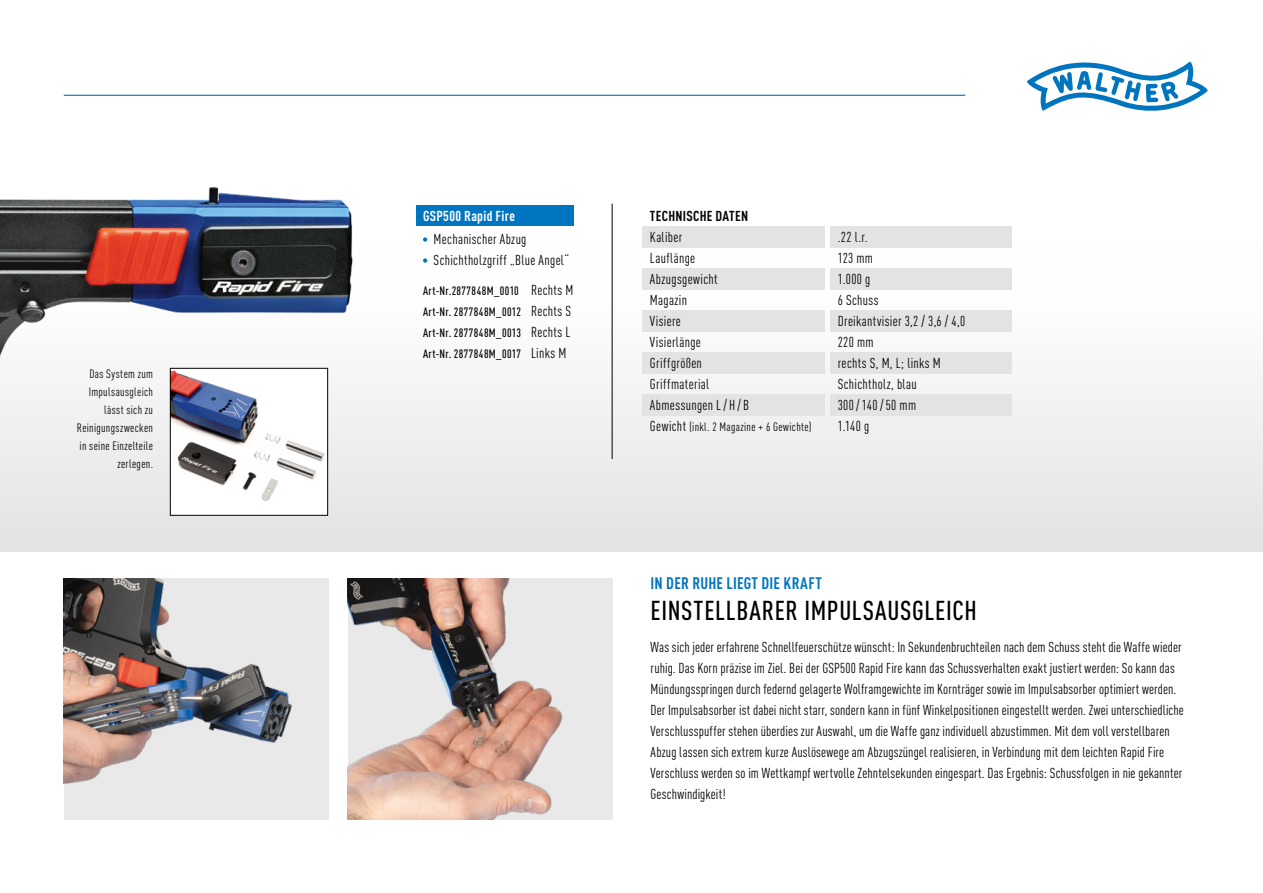
<style>
.page{position:relative;width:1263px;height:893px;background:#fff}
.page>*{position:absolute;margin:0;border:0;box-sizing:border-box;transform-origin:0 0}
.t1{font:500 27px "DIN Cond";letter-spacing:.025em;color:#000}
.t2{font:700 16.5px "DIN Cond";letter-spacing:.015em;color:#0075bf}
.t3{font:14.25px/21px "DIN Cond";letter-spacing:.015em;color:#000}
.t4{font:700 14.25px "DIN Cond";letter-spacing:.025em;color:#fff}
.t5{font:700 14.25px "DIN Cond";letter-spacing:.02em;color:#000}
.t6{font:12px/18px "DIN Cond";letter-spacing:.03em;color:#000;text-align:right}
.t7{font:500 12px/21px "DIN Cond";letter-spacing:.035em;color:#000}
.s1{font-weight:400;font-size:14.25px}
.s2{font-size:14.25px}
</style>
<div class="page">
<svg style="left:1027px;top:61px;width:181px;height:50px"></svg>
<div style="left:0;top:242px;width:1263px;height:310px;background:linear-gradient(to bottom,#fff,#e4e4e4)"></div>
<hr style="left:64px;top:95px;width:901px;height:1px;background:#0075bf">
<img style="left:64px;top:621px;width:264px;height:199px">
<div style="left:417px;top:205px;width:157px;height:21px;background:#0075bf"></div>
<svg style="left:423px;top:237px;width:4px;height:5px"></svg>
<svg style="left:423px;top:258px;width:4px;height:5px"></svg>
<hr style="left:612px;top:204px;width:1px;height:255px;background:#000">
<div style="left:642px;top:227px;width:183px;height:21px;background:#e3e3e3"></div>
<div style="left:642px;top:269px;width:183px;height:21px;background:#e3e3e3"></div>
<div style="left:642px;top:311px;width:183px;height:21px;background:#e3e3e3"></div>
<div style="left:642px;top:353px;width:183px;height:21px;background:#e3e3e3"></div>
<div style="left:642px;top:395px;width:183px;height:21px;background:#e3e3e3"></div>
<div style="left:830px;top:227px;width:181px;height:21px;background:#e3e3e3"></div>
<div style="left:830px;top:269px;width:181px;height:21px;background:#e3e3e3"></div>
<div style="left:830px;top:311px;width:181px;height:21px;background:#e3e3e3"></div>
<div style="left:830px;top:353px;width:181px;height:21px;background:#e3e3e3"></div>
<div style="left:830px;top:395px;width:181px;height:21px;background:#e3e3e3"></div>
<img style="left:348px;top:578px;width:264px;height:242px">
<img style="left:0;top:187px;width:371px;height:434px">
<img style="left:172px;top:370px;width:154px;height:143px">
<div style="left:170px;top:368px;width:158px;height:147px;border:1px solid #000"></div>
<p class="t6" style="left:77px;top:365px;width:78px">Das System zum<br>Impulsausgleich lässt sich zu<br>Reinigungszwecken in seine Einzelteile zerlegen.</p>
<p class="t4" style="left:423px;top:208px;width:94px">GSP500 Rapid Fire</p>
<p class="t3" style="left:434px;top:229px;width:137px">Mechanischer Abzug<br>Schichtholzgriff „Blue Angel“</p>
<p class="t7" style="left:423px;top:280px;width:152px">Art-Nr.2877848M_0010 <span class="s1">Rechts M<br></span>Art-Nr. 2877848M_0012 <span class="s1">Rechts S<br></span>Art-Nr. 2877848M_0013 <span class="s1">Rechts L<br></span>Art-Nr. 2877848M_0017 <span class="s1">Links M</span></p>
<p class="t5" style="left:650px;top:208px;width:100px">TECHNISCHE DATEN</p>
<p class="t3" style="left:650px;top:227px;width:101px">Kaliber<br>Lauflänge<br>Abzugsgewicht<br>Magazin<br>Visiere<br>Visierlänge<br>Griffgrößen<br>Griffmaterial<br>Abmessungen L/ H / B</p>
<p class="t6" style="left:650px;top:418px;width:163px"><span class="s2">Gewicht</span> (inkl. 2 Magazine + 6 Gewichte)</p>
<p class="t3" style="left:838px;top:227px;width:129px">.22 l.r.<br>123 mm<br>1.000 g<br>6 Schuss<br>Dreikantvisier 3,2 / 3,6 / 4,0<br>220 mm<br>rechts S, M, L; links M<br>Schichtholz, blau<br>300/140/50 mm<br>1.140 g</p>
<p class="t2" style="left:651px;top:573px;width:173px">IN DER RUHE LIEGT DIE KRAFT</p>
<h1 class="t1" style="left:651px;top:595px;width:328px">EINSTELLBARER IMPULSAUSGLEICH</h1>
<p class="t3" style="left:651px;top:636px;width:535px">Was sich jeder erfahrene Schnellfeuerschütze wünscht: In Sekundenbruchteilen nach dem Schuss steht die Waffe wieder ruhig. Das Korn präzise im Ziel. Bei der GSP500 Rapid Fire kann das Schussverhalten exakt justiert werden: So kann das Mündungsspringen durch federnd gelagerte Wolframgewichte im Kornträger sowie im Impulsabsorber optimiert werden.<br>Der Impulsabsorber ist dabei nicht starr, sondern kann in fünf Winkelpositionen eingestellt werden. Zwei unterschiedliche Verschlusspuffer stehen überdies zur Auswahl, um die Waffe ganz individuell abzustimmen. Mit dem voll verstellbaren Abzug lassen sich extrem kurze Auslösewege am Abzugszüngel realisieren, in Verbindung mit dem leichten Rapid Fire Verschluss werden so im Wettkampf wertvolle Zehntelsekunden eingespart. Das Ergebnis: Schussfolgen in nie gekannter Geschwindigkeit!</p>
</div>
